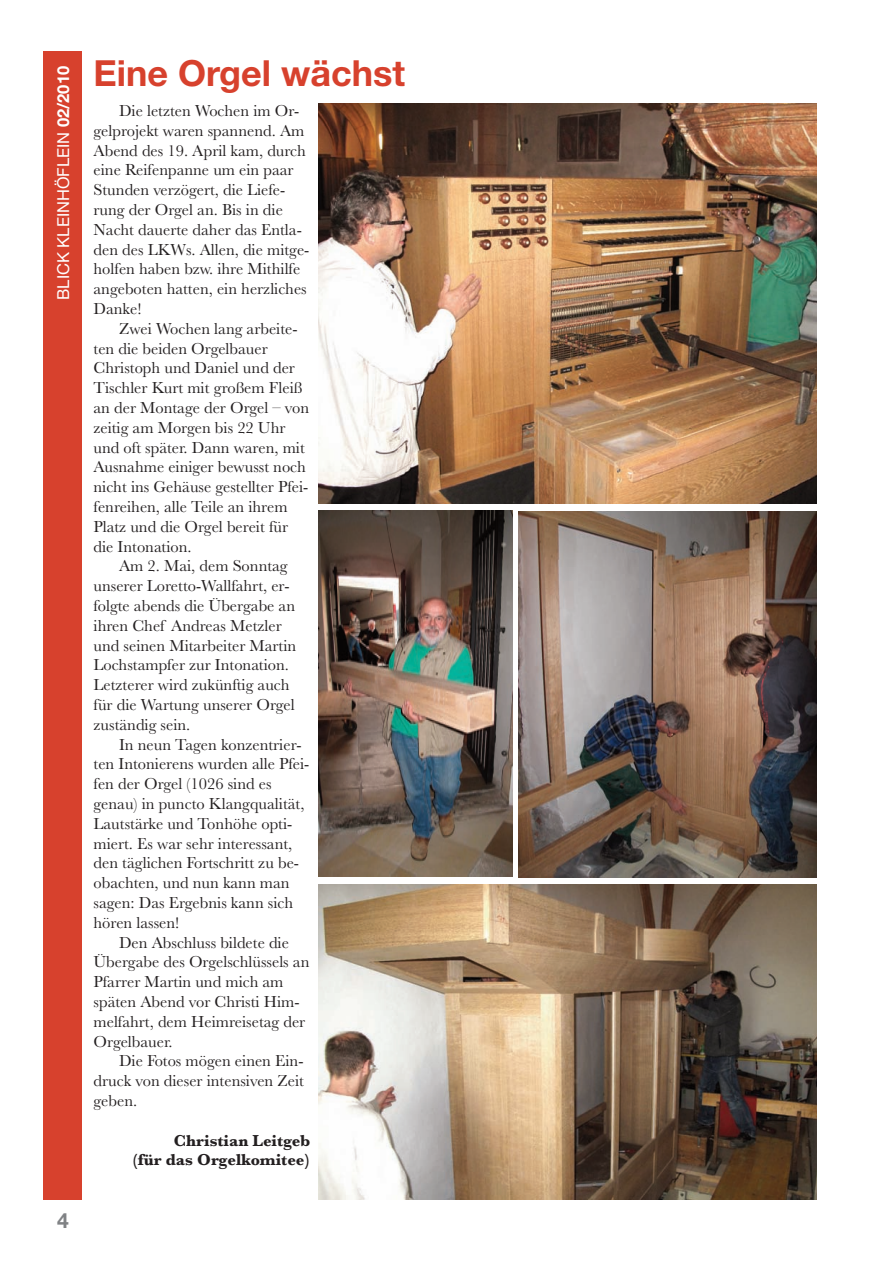
<style>
.page{position:relative;width:893px;height:1263px;background:#fff}
.page>*{position:absolute;margin:0;border:0;box-sizing:border-box;transform-origin:0 0}
.t1{font:700 36px "Helvetica Neue";color:#d7412d}
.t2{font:700 21px "Helvetica Neue";color:#808285}
.t3{font:16.5px/19.8px "Baskerville";color:#231f20}
.t4{font:700 16.5px/19.8px "Baskerville";color:#231f20;text-align:right}
.t5{font:16.5px "Helvetica Neue";color:#fff}
.s1{font-weight:700}
</style>
<div class="page">
<div style="left:44px;top:51px;width:38px;height:1148px;background:#d7412d"></div>
<img style="left:318px;top:510px;width:194px;height:366px">
<img style="left:318px;top:104px;width:498px;height:400px">
<img style="left:318px;top:884px;width:498px;height:315px">
<img style="left:519px;top:511px;width:297px;height:366px">
<p class="t5" style="left:57px;top:300px;width:235px;rotate:-90deg">BLICK KLEINHÖFLEIN <span class="s1">02/2010</span></p>
<p class="t2" style="left:57px;top:1213px;width:13px">4</p>
<h1 class="t1" style="left:94px;top:60px;width:313px">Eine Orgel wächst</h1>
<p class="t3" style="left:94px;top:103px;width:217px;text-indent:26px">Die letzten Wochen im Or&shy;gelprojekt waren spannend. Am<br>Abend des 19. April kam, durch eine Reifenpanne um ein paar<br>Stunden verzögert, die Liefe&shy;rung der Orgel an. Bis in die<br>Nacht dauerte daher das Entla&shy;den des LKWs. Allen, die mitge&shy;holfen haben bzw. ihre Mithilfe angeboten hatten, ein herzliches<br>Danke!</p>
<p class="t3" style="left:94px;top:320px;width:217px;text-indent:26px">Zwei Wochen lang arbeite&shy;ten die beiden Orgelbauer<br>Christoph und Daniel und der<br>Tischler Kurt mit großem Fleiß an der Montage der Orgel – von zeitig am Morgen bis 22 Uhr und oft später. Dann waren, mit<br>Ausnahme einiger bewusst noch nicht ins Gehäuse gestellter Pfei&shy;fenreihen, alle Teile an ihrem<br>Platz und die Orgel bereit für die Intonation.</p>
<p class="t3" style="left:94px;top:558px;width:204px;text-indent:26px">Am 2. Mai, dem Sonntag unserer Loretto-Wallfahrt, er&shy;folgte abends die Übergabe an ihren Chef Andreas Metzler und seinen Mitarbeiter Martin<br>Lochstampfer zur Intonation.<br>Letzterer wird zukünftig auch für die Wartung unserer Orgel zuständig sein.</p>
<p class="t3" style="left:94px;top:736px;width:217px;text-indent:26px">In neun Tagen konzentrier&shy;ten Intonierens wurden alle Pfei&shy;fen der Orgel (1026 sind es genau) in puncto Klangqualität,<br>Lautstärke und Tonhöhe opti&shy;miert. Es war sehr interessant, den täglichen Fortschritt zu be&shy;obachten, und nun kann man sagen: Das Ergebnis kann sich hören lassen!</p>
<p class="t3" style="left:94px;top:934px;width:217px;text-indent:26px">Den Abschluss bildete die<br>Übergabe des Orgelschlüssels an<br>Pfarrer Martin und mich am späten Abend vor Christi Him&shy;melfahrt, dem Heimreisetag der<br>Orgelbauer.</p>
<p class="t3" style="left:94px;top:1053px;width:212px;text-align:justify;text-indent:26px">Die Fotos mögen einen Ein&shy;druck von dieser intensiven Zeit geben.</p>
<p class="t4" style="left:132px;top:1132px;width:179px">Christian Leitgeb<br>(für das Orgelkomitee)</p>
</div>
